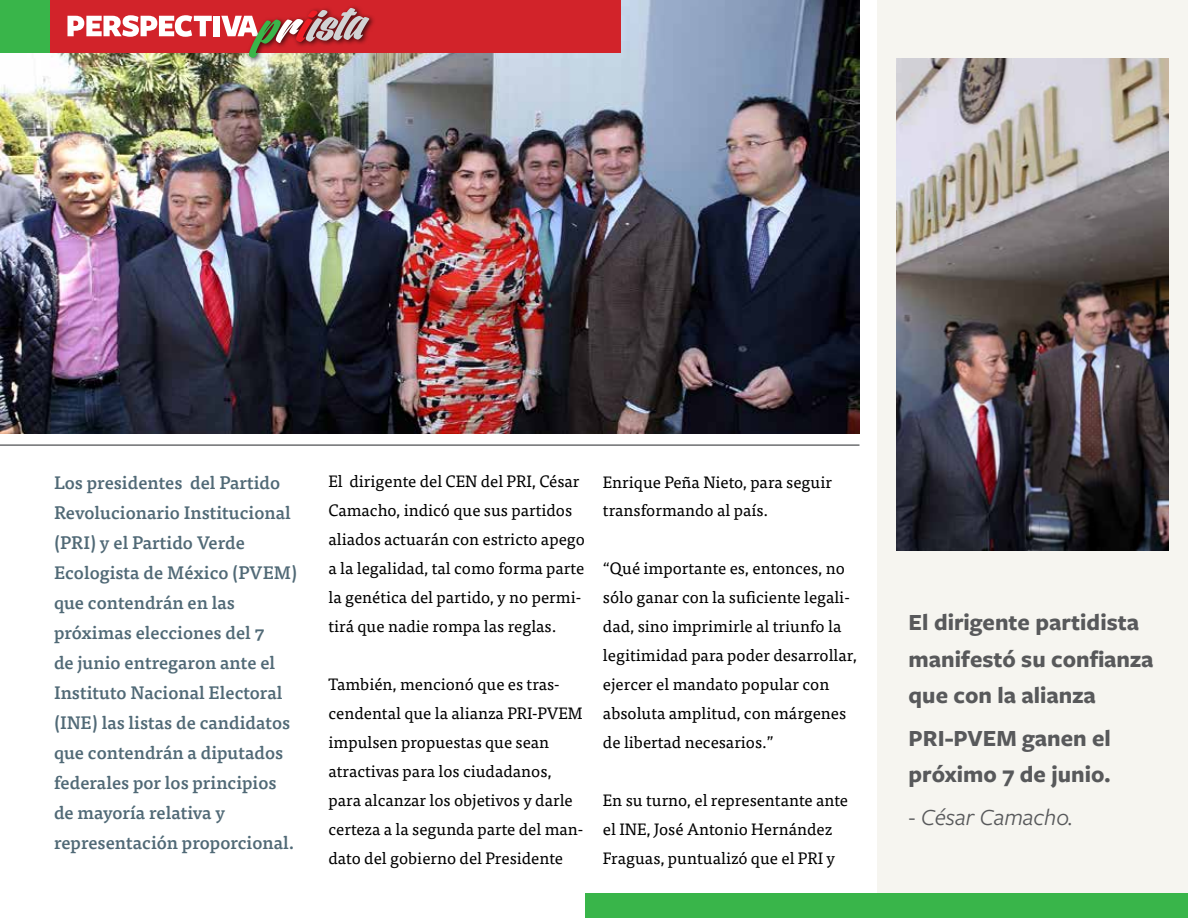
<style>
.page{position:relative;width:1188px;height:918px;background:#fff}
.page>*{position:absolute;margin:0;border:0;box-sizing:border-box;transform-origin:0 0}
.t1{font:700 24px/36.5px "Freight Sans Pro";color:#58595b}
.t2{font:italic 24px "Freight Sans Pro";color:#58595b}
.t3{font:500 18px/30px "Tisa OT";color:#506976}
.t4{font:16.5px/29px "Tisa OT";color:#000}
</style>
<div class="page">
<div style="left:878px;top:0;width:310px;height:918px;background:#f6f5f0"></div>
<img style="left:0;top:0;width:859px;height:434px">
<img style="left:897px;top:58px;width:272px;height:492px">
<div style="left:585px;top:893px;width:603px;height:25px;background:#39b54a"></div>
<div style="left:0;top:0;width:621px;height:53px;background:#d2232a"></div>
<svg style="left:67px;top:15px;width:145px;height:22px"></svg>
<div style="left:214px;top:16px;width:6px;height:20px;background:#fff"></div>
<div style="left:246px;top:5px;width:129px;height:59px;background:#000;opacity:.71"></div>
<img style="left:221px;top:8px;width:148px;height:50px">
<div style="left:0;top:0;width:50px;height:53px;background:#39b54a"></div>
<hr style="left:0;top:444px;width:860px;height:2px;background:#6d6e71">
<p class="t3" style="left:54px;top:468px;width:245px">Los presidentes del Partido<br>Revolucionario Institucional (PRI) y el Partido Verde<br>Ecologista de México (PVEM) que contendrán en las próximas elecciones del 7<br>de junio entregaron ante el<br>Instituto Nacional Electoral (INE) las listas de candidatos que contendrán a diputados federales por los principios de mayoría relativa y representación proporcional.</p>
<p class="t4" style="left:328px;top:467px;width:258px">El dirigente del CEN del PRI, César Camacho, indicó que sus partidos aliados actuarán con estricto apego a la legalidad, tal como forma parte la genética del partido, y no permi&shy;tirá que nadie rompa las reglas.</p>
<p class="t4" style="left:328px;top:670px;width:256px">También, mencionó que es tras&shy;cendental que la alianza PRI-PVEM impulsen propuestas que sean atractivas para los ciudadanos, para alcanzar los objetivos y darle certeza a la segunda parte del man&shy;dato del gobierno del Presidente</p>
<p class="t4" style="left:603px;top:467px;width:231px">Enrique Peña Nieto, para seguir transformando al país.</p>
<p class="t4" style="left:603px;top:554px;width:256px">“Qué importante es, entonces, no sólo ganar con la suficiente legali&shy;dad, sino imprimirle al triunfo la legitimidad para poder desarrollar, ejercer el mandato popular con absoluta amplitud, con márgenes de libertad necesarios.”</p>
<p class="t4" style="left:603px;top:786px;width:247px">En su turno, el representante ante el INE, José Antonio Hernández<br>Fraguas, puntualizó que el PRI y</p>
<h1 class="t1" style="left:909px;top:603px;width:246px">El dirigente partidista manifestó su confianza que con la alianza</h1>
<h1 class="t1" style="left:909px;top:719px;width:204px">PRI-PVEM ganen el próximo 7 de junio.</h1>
<h1 class="t2" style="left:909px;top:801px;width:166px">- César Camacho.</h1>
</div>
